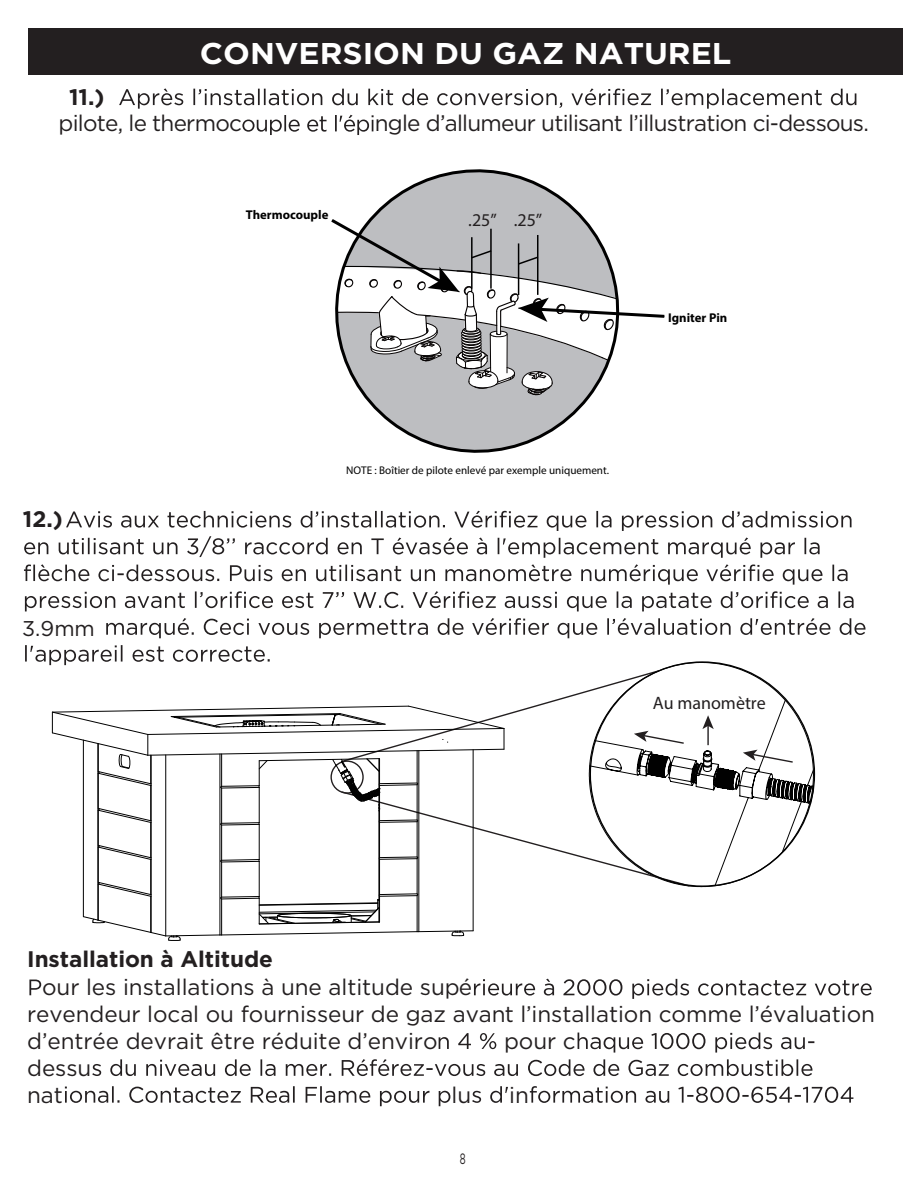
<style>
.page{position:relative;width:918px;height:1188px;background:#fff}
.page>*{position:absolute;margin:0;border:0;box-sizing:border-box;transform-origin:0 0}
.t1{font:700 30px "Gotham";color:#fff;scale:1.05 1}
.t2{font:22.5px/26.8px "Gotham";letter-spacing:-.005em;color:#231f20}
.t3{font:22.5px "Gotham";letter-spacing:-.035em;color:#231f20}
.t4{font:700 22.5px "Gotham";letter-spacing:-.005em;color:#231f20}
.t5{font:21.3px "Gotham";color:#231f20}
.t6{font:18px "Myriad Pro";color:#231f20}
.t7{font:16.8px "Myriad Pro";color:#010101}
.t8{font:15px "Gotham";color:#231f20;scale:.63 1}
.t9{font:700 12.75px "Myriad Pro";color:#010101}
.t10{font:11.1px "Myriad Pro";color:#020202}
</style>
<div class="page">
<svg style="left:119px;top:88px;width:737px;height:21px"></svg>
<svg style="left:242px;top:115px;width:132px;height:20px"></svg>
<svg style="left:29px;top:980px;width:12px;height:15px"></svg>
<svg style="left:474px;top:979px;width:398px;height:20px"></svg>
<svg style="left:439px;top:1033px;width:57px;height:16px"></svg>
<svg style="left:578px;top:1033px;width:236px;height:20px"></svg>
<svg style="left:92px;top:1059px;width:720px;height:17px"></svg>
<svg style="left:65px;top:1086px;width:385px;height:20px"></svg>
<svg style="left:472px;top:1086px;width:36px;height:17px"></svg>
<svg style="left:530px;top:1086px;width:323px;height:17px"></svg>
<svg style="left:24px;top:511px;width:828px;height:47px"></svg>
<svg style="left:24px;top:564px;width:824px;height:21px"></svg>
<svg style="left:25px;top:591px;width:829px;height:20px"></svg>
<svg style="left:106px;top:618px;width:760px;height:20px"></svg>
<div style="left:29px;top:28px;width:874px;height:47px;background:#231f20"></div>
<svg style="left:331px;top:169px;width:334px;height:284px"></svg>
<svg style="left:25px;top:645px;width:790px;height:296px"></svg>
<h1 class="t1" style="left:200px;top:33px;width:508px">CONVERSION DU GAZ NATUREL</h1>
<p class="t4" style="left:69px;top:82px;width:37px">11.)</p>
<p class="t3" style="left:59px;top:109px;width:185px">pilote, le thermoc</p>
<p class="t3" style="left:375px;top:109px;width:496px">ngle d’allumeur utilisant l’illustration ci-dessous.</p>
<p class="t4" style="left:23px;top:504px;width:41px">12.)</p>
<p class="t5" style="left:22px;top:614px;width:74px">3.9mm</p>
<p class="t9" style="left:246px;top:207px;width:84px">Thermocouple</p>
<p class="t7" style="left:467px;top:211px;width:28px">.25”</p>
<p class="t6" style="left:468px;top:209px;width:75px">.25” .25”</p>
<p class="t10" style="left:346px;top:464px;width:265px">NOTE : Boîtier de pilote enlevé par exemple uniquement.</p>
<p class="t9" style="left:668px;top:309px;width:61px">Igniter Pin</p>
<p class="t6" style="left:653px;top:692px;width:115px">Au manomètre</p>
<p class="t4" style="left:27px;top:944px;width:247px">Installation à Altitude</p>
<p class="t2" style="left:27px;top:973px;width:849px;text-indent:15px">our les installations à une altitude supé<br>revendeur local ou fournisseur de gaz avant l’installation comme l’évaluation d’entrée devrait être réduite d’enviro</p>
<p class="t2" style="left:504px;top:1027px;width:73px">pour c</p>
<p class="t2" style="left:27px;top:1054px;width:66px">dessu nat</p>
<p class="t2" style="left:452px;top:1081px;width:21px">lu</p>
<p class="t2" style="left:509px;top:1081px;width:21px">in</p>
<p class="t8" style="left:460px;top:1149px;width:11px">8</p>
</div>
